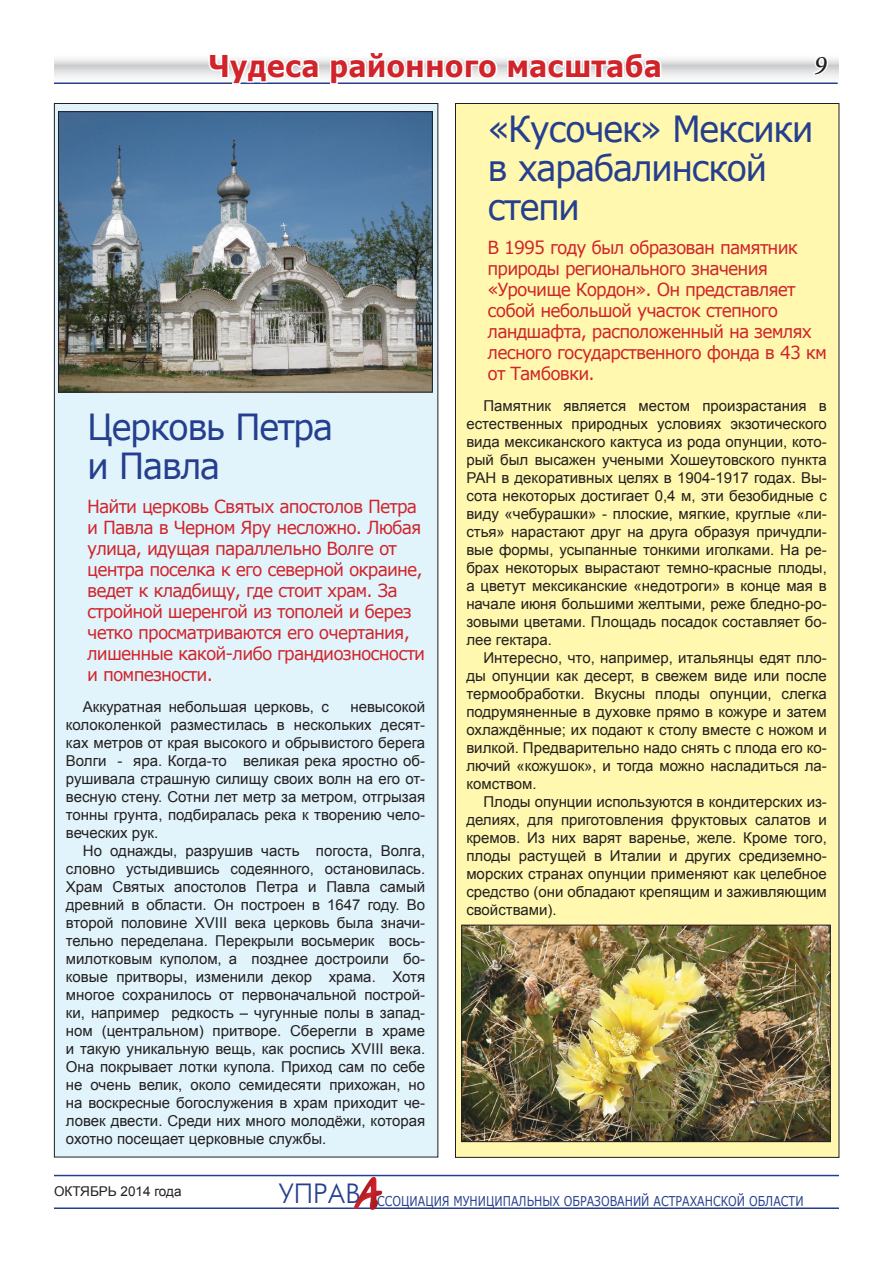
<style>
.page{position:relative;width:893px;height:1263px;background:#fff}
.page>*{position:absolute;margin:0;border:0;box-sizing:border-box;transform-origin:0 0}
.t1{font:44.7px "Tagir CTT";color:#d1232a}
.t2{font:36px/39px "Verdana";color:#253f8e;scale:.95 1}
.t3{font:700 30px "Verdana";color:#d1232a;scale:.91 1}
.t4{font:italic 500 27px "Minion Pro";color:#231f20}
.t5{font:18px/21px "Verdana";letter-spacing:-.05em;color:#d1232a;scale:.95 1}
.t6{font:15px/18px "Arial";color:#231f20;text-align:justify}
.t7{font:13.5px "Verdana";color:#253f8e;scale:.82 1}
.t8{font:13.5px "Arial";color:#231f20}
</style>
<div class="page">
<hr style="left:54px;top:1175px;width:785px;height:1px;background:#253f8e">
<svg style="left:54px;top:59px;width:785px;height:25px"></svg>
<svg style="left:811px;top:59px;width:19px;height:18px"></svg>
<hr style="left:54px;top:1207px;width:785px;height:2px;background:#253f8e">
<div style="left:346px;top:1165px;width:58px;height:63px;background:#231f20;opacity:.5"></div>
<div style="left:455px;top:103px;width:384px;height:1054px;background:#fff8ae"></div>
<img style="left:463px;top:927px;width:365px;height:213px">
<div style="left:461px;top:925px;width:369px;height:217px;border:1px solid #231f20"></div>
<div style="left:54px;top:103px;width:384px;height:1054px;background:#e1f4fc"></div>
<img style="left:60px;top:113px;width:371px;height:277px">
<div style="left:58px;top:111px;width:375px;height:281px;border:1px solid #231f20"></div>
<svg style="left:207px;top:59px;width:114px;height:25px"></svg>
<svg style="left:328px;top:59px;width:171px;height:25px"></svg>
<svg style="left:506px;top:59px;width:157px;height:22px"></svg>
<h3 class="t3" style="left:208px;top:47px;width:500px">Чудеса районного масштаба</h3>
<h3 class="t4" style="left:814px;top:46px;width:14px">9</h3>
<h2 class="t2" style="left:87px;top:406px;width:261px">Церковь Петра и Павла</h2>
<p class="t5" style="left:87px;top:495px;width:357px">Н айти церковь Святых апостолов П етра и Павла в Черном Яру несложно. Любая улица, идущая параллельно Волге от центра поселка к его северной окраине, ведет к кладбищу, где стоит храм. За стройной шеренгой из тополей и берез четко просматриваются его очертания, лишенные какой-либо грандиозносности и помпезности.</p>
<p class="t6" style="left:83px;top:697px;width:247px">Аккуратная небольшая церковь, с</p>
<p class="t6" style="left:66px;top:697px;width:361px;text-indent:284px">невысокой колоколенкой разместилась в нескольких десят&shy;ках метров от края высокого и обрывистого берега Волги - яра. Когда-то великая река яростно об&shy;рушивала страшную силищу своих волн на его от&shy;весную стену. Сотни лет метр за метром, отгрызая тонны грунта, подбиралась река к творению чело&shy;веческих рук.</p>
<p class="t6" style="left:66px;top:841px;width:361px;text-indent:17px">Но однажды, разрушив часть погоста, Волга, словно устыдившись содеянного, остановилась.<br>Храм Святых апостолов Петра и Павла самый древний в области. Он построен в 1647 году. Во второй половине XVIII века церковь была значи&shy;тельно переделана. Перекрыли восьмерик вось&shy;милотковым куполом, а позднее достроили бо&shy;ковые притворы, изменили декор храма. Хотя многое сохранилось от первоначальной построй&shy;ки, например редкость – чугунные полы в запад&shy;ном (центральном) притворе. Сберегли в храме и такую уникальную вещь, как роспись XVIII века.<br>Она покрывает лотки купола. Приход сам по себе не очень велик, около семидесяти прихожан, но на воскресные богослужения в храм приходит че&shy;ловек двести. Среди них много молодёжи, которая охотно посещает церковные службы.</p>
<h2 class="t2" style="left:488px;top:109px;width:345px">«Кусочек» Мексики в харабалинской степи</h2>
<p class="t5" style="left:488px;top:236px;width:359px">В 1995 году был образован памятник природы регионального значения «Урочище Кордон». Он представляет собой небольшой участок степного ландшафта, расположенный на землях лесного государственного фонда в 43 км от Тамбовки.</p>
<p class="t6" style="left:466px;top:397px;width:362px;text-indent:17px">Памятник является местом произрастания в естественных природных условиях экзотического вида мексиканского кактуса из рода опунции, кото&shy;рый был высажен учеными Хошеутовского пункта РАН в декоративных целях в 1904-1917 годах. Вы&shy;сота некоторых достигает 0,4 м, эти безобидные с виду «чебурашки» - плоские, мягкие, круглые «ли&shy;стья» нарастают друг на друга образуя причудли&shy;вые формы, усыпанные тонкими иголками. На ре&shy;брах некоторых вырастают темно-красные плоды, а цветут мексиканские «недотроги» в конце мая в начале июня большими желтыми, реже бледно-ро&shy;зовыми цветами. Площадь посадок составляет бо&shy;лее гектара.</p>
<p class="t6" style="left:466px;top:649px;width:362px;text-indent:17px">Интересно, что, например, итальянцы едят пло&shy;ды опунции как десерт, в свежем виде или после термообработки. Вкусны плоды опунции, слегка подрумяненные в духовке прямо в кожуре и затем охлаждённые; их подают к столу вместе с ножом и вилкой. Предварительно надо снять с плода его ко&shy;лючий «кожушок», и тогда можно насладиться ла&shy;комством.</p>
<p class="t6" style="left:466px;top:793px;width:362px;text-indent:17px">Плоды опунции используются в кондитерских из&shy;делиях, для приготовления фруктовых салатов и кремов. Из них варят варенье, желе. Кроме того, плоды растущей в Италии и других средиземно&shy;морских странах опунции применяют как целебное средство (они обладают крепящим и заживляющим свойствами).</p>
<p class="t8" style="left:54px;top:1183px;width:129px">октябрь 2014 года</p>
<h1 class="t1" style="left:354px;top:1166px;width:26px">А</h1>
<p class="t7" style="left:279px;top:1192px;width:642px"><sup>УПРАВ</sup> ссоциация муниципальных образований Астраханской области</p>
</div>
